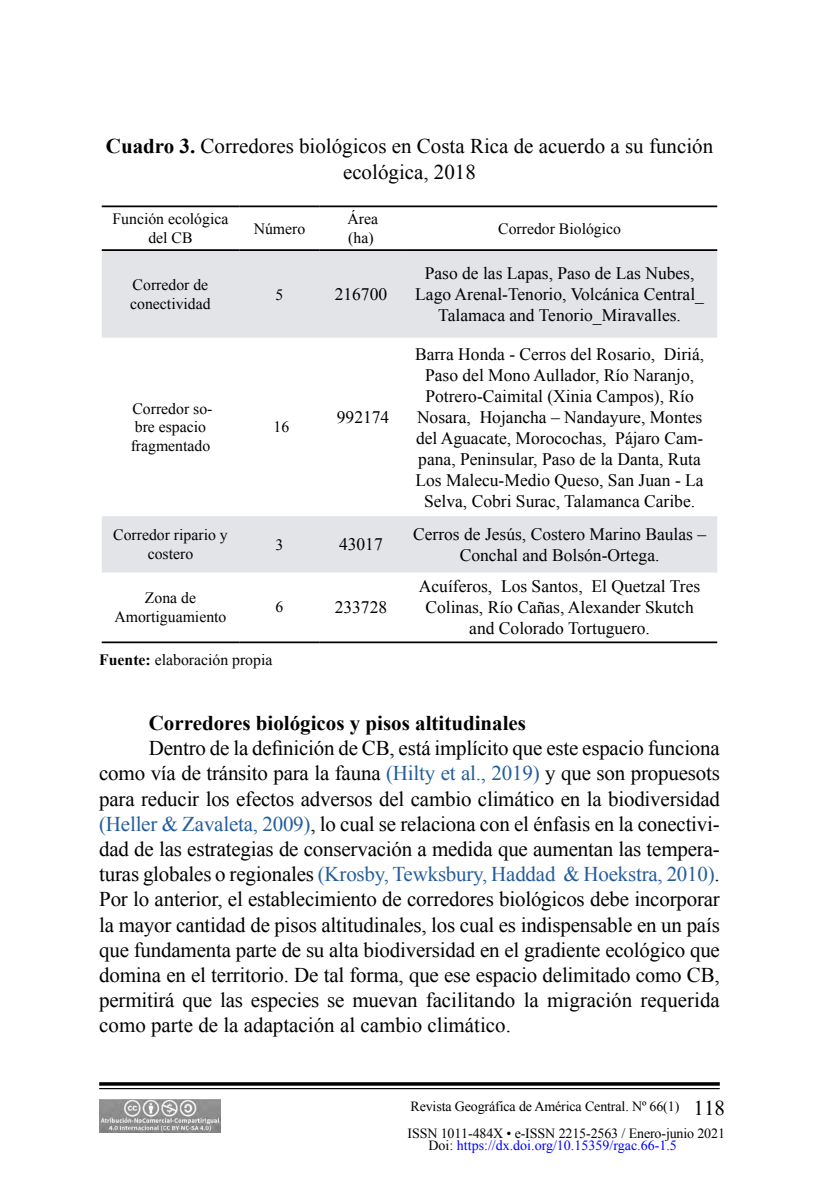
<style>
.page{position:relative;width:819px;height:1197px;background:#fff}
.page>*{position:absolute;margin:0;border:0;box-sizing:border-box;transform-origin:0 0}
.t1{font:21px/25.2px "Times New Roman";color:#000;text-align:center}
.t2{font:700 21px "Times New Roman";color:#000}
.t3{font:17.5px/21px "Times New Roman";color:#000;text-align:center}
.t4{font:15.75px/18.9px "Times New Roman";color:#000;text-align:center}
.t5{font:14px/27.1px "Times New Roman";letter-spacing:-.01em;color:#000}
.t6{font:14px "Times New Roman";color:#00f}
.s1{font-weight:700}
.s2{color:#245d9c}
.s3{font-size:21px}
.s4{color:#000}
</style>
<div class="page">
<svg style="left:99px;top:1082px;width:621px;height:4px;background:#1f1f1f"></svg>
<hr style="left:99px;top:1088px;width:621px;height:1px;background:#000">
<img style="left:99px;top:1099px;width:121px;height:34px">
<svg style="left:102px;top:251px;width:615px;height:322px"></svg>
<hr style="left:102px;top:641px;width:137px;height:2px;background:#000">
<hr style="left:239px;top:641px;width:81px;height:2px;background:#000">
<hr style="left:320px;top:641px;width:82px;height:2px;background:#000">
<hr style="left:402px;top:641px;width:315px;height:2px;background:#000">
<hr style="left:102px;top:206px;width:137px;height:1px;background:#000">
<hr style="left:239px;top:206px;width:81px;height:1px;background:#000">
<hr style="left:320px;top:206px;width:82px;height:1px;background:#000">
<hr style="left:402px;top:206px;width:315px;height:1px;background:#000">
<hr style="left:102px;top:249px;width:137px;height:2px;background:#000">
<hr style="left:239px;top:249px;width:81px;height:2px;background:#000">
<hr style="left:320px;top:249px;width:82px;height:2px;background:#000">
<hr style="left:402px;top:249px;width:315px;height:2px;background:#000">
<p class="t1" style="left:106px;top:134px;width:609px"><span class="s1">Cuadro 3.</span> Corredores biológicos en Costa Rica de acuerdo a su función ecológica, 2018</p>
<p class="t4" style="left:113px;top:209px;width:117px">Función ecológica del CB</p>
<p class="t4" style="left:254px;top:219px;width:53px">Número</p>
<p class="t4" style="left:348px;top:209px;width:32px;text-align:left">Área (ha)</p>
<p class="t4" style="left:498px;top:219px;width:124px">Corredor Biológico</p>
<p class="t4" style="left:130px;top:275px;width:82px;text-align:left">Corredor de conectividad</p>
<p class="t4" style="left:276px;top:285px;width:9px">5</p>
<p class="t3" style="left:335px;top:284px;width:54px">216700</p>
<p class="t4" style="left:131px;top:399px;width:83px;text-align:left">Corredor so&shy;bre espacio fragmentado</p>
<p class="t4" style="left:274px;top:417px;width:17px">16</p>
<p class="t3" style="left:337px;top:406px;width:54px">992174</p>
<p class="t3" style="left:415px;top:263px;width:290px">Paso de las Lapas, Paso de Las Nubes,<br>Lago Arenal-Tenorio, Volcánica Central_<br>Talamaca and Tenorio_Miravalles.</p>
<p class="t3" style="left:415px;top:343px;width:291px">Barra Honda - Cerros del Rosario, Diriá, Paso del Mono Aullador, Río Naranjo, Potrero-Caimital (Xinia Campos), Río Nosara, Hojancha – Nandayure, Montes del Aguacate, Morocochas, Pájaro Cam&shy;pana, Peninsular, Paso de la Danta, Ruta Los Malecu-Medio Queso, San Juan - La Selva, Cobri Surac, Talamanca Caribe.</p>
<p class="t4" style="left:113px;top:525px;width:116px">Corredor ripario y costero</p>
<p class="t4" style="left:276px;top:535px;width:9px">3</p>
<p class="t3" style="left:339px;top:534px;width:45px">43017</p>
<p class="t3" style="left:413px;top:523px;width:295px">Cerros de Jesús, Costero Marino Baulas –<br>Conchal and Bolsón-Ortega.</p>
<p class="t4" style="left:114px;top:588px;width:113px">Zona de<br>Amortiguamiento</p>
<p class="t4" style="left:276px;top:598px;width:9px">6</p>
<p class="t3" style="left:335px;top:596px;width:54px">233728</p>
<p class="t3" style="left:419px;top:575px;width:283px">Acuíferos, Los Santos, El Quetzal Tres<br>Colinas, Río Cañas, Alexander Skutch and Colorado Tortuguero.</p>
<p class="t4" style="left:99px;top:650px;width:175px"><span class="s1">Fuente:</span> elaboración propia</p>
<p class="t2" style="left:149px;top:708px;width:379px">Corredores biológicos y pisos altitudinales</p>
<p class="t1" style="left:99px;top:735px;width:622px;text-align:justify;text-indent:50px">Dentro de la definición de CB, está implícito que este espacio funciona como vía de tránsito para la fauna <span class="s2">(Hilty et al., 2019)</span> y que son propuesots para reducir los efectos adversos del cambio climático en la biodiversidad <span class="s2">(Heller &amp; Zavaleta, 2009)</span>, lo cual se relaciona con el énfasis en la conectivi&shy;dad de las estrategias de conservación a medida que aumentan las tempera&shy;turas globales o regionales <span class="s2">(Krosby, Tewksbury, Haddad &amp; Hoekstra, 2010)</span>.<br>Por lo anterior, el establecimiento de corredores biológicos debe incorporar la mayor cantidad de pisos altitudinales, los cual es indispensable en un país que fundamenta parte de su alta biodiversidad en el gradiente ecológico que domina en el territorio. De tal forma, que ese espacio delimitado como CB, permitirá que las especies se muevan facilitando la migración requerida como parte de la adaptación al cambio climático.</p>
<p class="t5" style="left:408px;top:1092px;width:319px">Revista Geográfica de América Central. Nº 66(1) <span class="s3">118<br></span>ISSN 1011-484X • e-ISSN 2215-2563 / Enero-junio 2021</p>
<p class="t6" style="left:429px;top:1136px;width:250px"><span class="s4">Doi:</span> https://dx.doi.org/10.15359/rgac.66-1.5</p>
</div>
